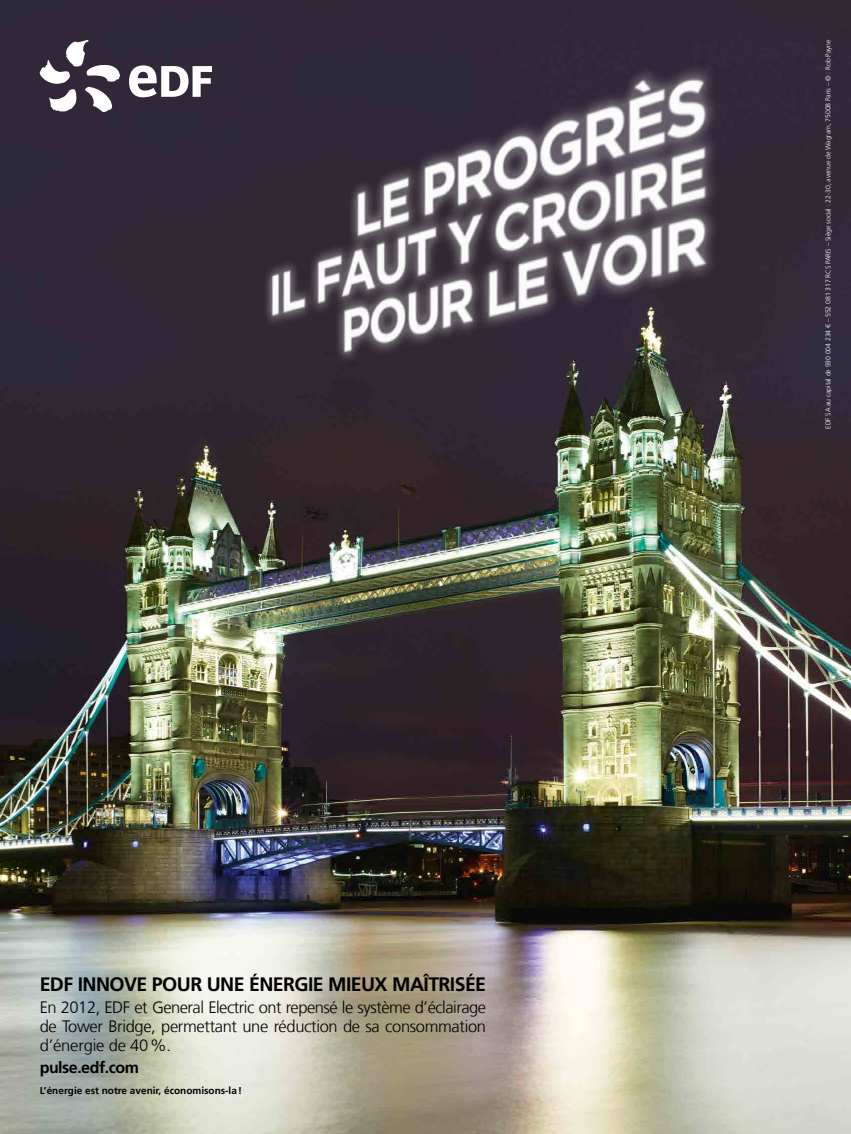
<style>
.page{position:relative;width:851px;height:1134px;background:#fff}
.page>*{position:absolute;margin:0;border:0;box-sizing:border-box;transform-origin:0 0}
.t1{font:700 19.5px "Frutiger LT Com";letter-spacing:-.03em;color:#000}
.t2{font:300 16.5px/19px "Frutiger LT Com";letter-spacing:-.02em;color:#000;text-align:justify}
.t3{font:700 16px "Frutiger LT Com";letter-spacing:-.03em;color:#000}
.t4{font:700 10px "Frutiger LT Com";color:#000}
.t5{font:300 6.9px "Frutiger LT Com";letter-spacing:-.01em;color:#fff}
</style>
<div class="page">
<img style="left:0;top:0;width:850px;height:1134px">
<svg style="left:129px;top:65px;width:83px;height:32px"></svg>
<svg style="left:40px;top:40px;width:80px;height:72px"></svg>
<img style="left:238px;top:65px;width:481px;height:312px">
<p class="t1" style="left:40px;top:973px;width:448px">EDF INNOVE POUR UNE ÉNERGIE MIEUX MAÎTRISÉE</p>
<p class="t2" style="left:40px;top:998px;width:448px">En 2012, EDF et General Electric ont repensé le système d’éclairage de Tower Bridge, permettant une réduction de sa consommation d’énergie de 40%.</p>
<p class="t3" style="left:40px;top:1058px;width:101px">pulse.edf.com</p>
<p class="t4" style="left:40px;top:1085px;width:204px">L’énergie est notre avenir, économisons-la!</p>
<p class="t5" style="left:824px;top:428px;width:390px;rotate:-90deg">EDF SA au capital de 930 004 234 € – 552 081 317 RCS PARIS – Siège social : 22-30, avenue de Wagram, 75008 Paris – © : Rob Payne</p>
</div>
